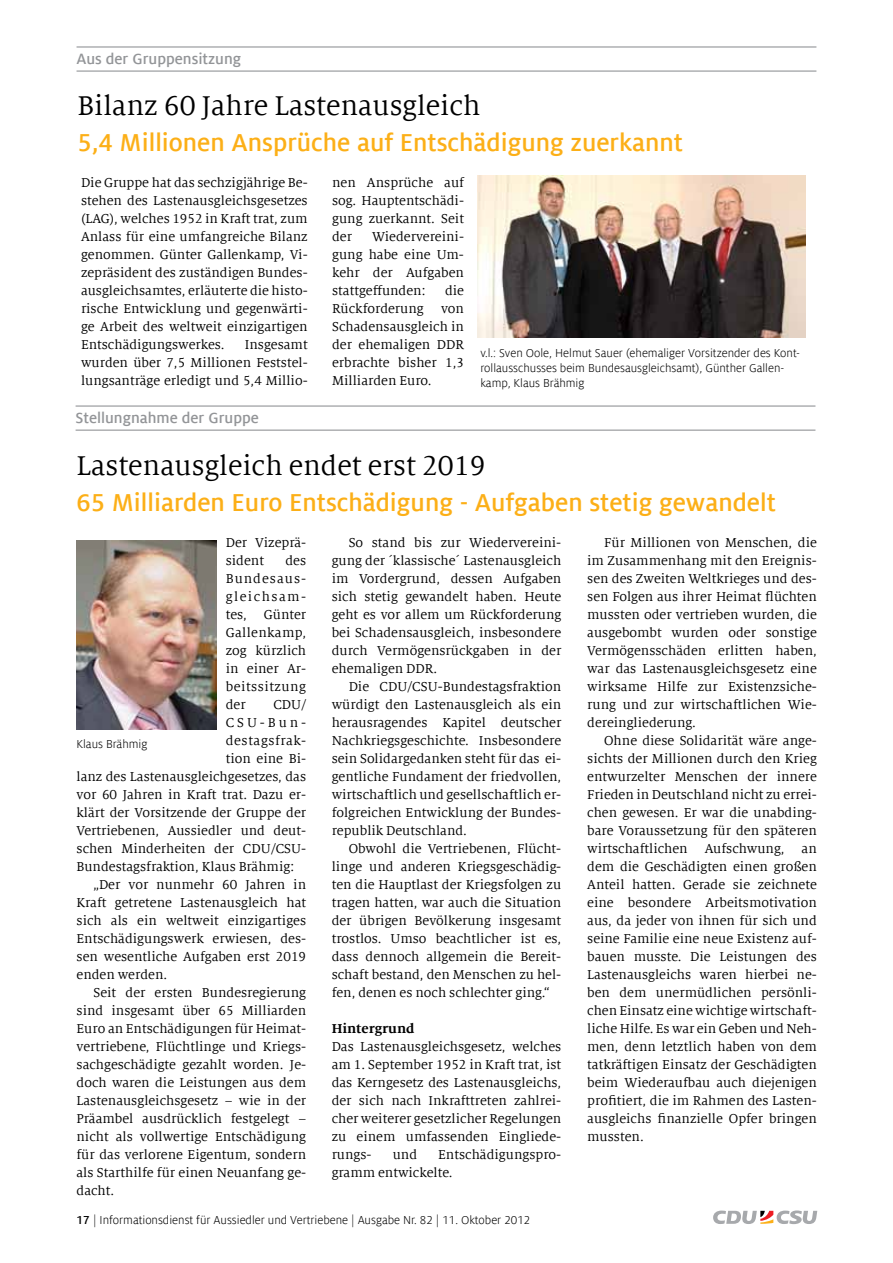
<style>
.page{position:relative;width:893px;height:1263px;background:#fff}
.page>*{position:absolute;margin:0;border:0;box-sizing:border-box;transform-origin:0 0}
.t1{font:30px "Milo Serif Offc";color:#000}
.t2{font:700 27px "Milo Sans Offc";color:#fcaf17}
.t3{font:700 16.5px "Milo Sans Offc";color:#939598}
.t4{font:14.25px/18px "Milo Serif Offc";color:#000;text-align:justify}
.t5{font:14.25px "Milo Serif Offc";letter-spacing:.045em;color:#000}
.t6{font:700 14.25px "Milo Serif Offc";color:#000}
.t7{font:12.75px/15.3px "Milo Sans Offc";color:#000}
.s1{font-weight:700}
</style>
<div class="page">
<svg style="left:713px;top:1210px;width:104px;height:14px"></svg>
<img style="left:478px;top:175px;width:328px;height:162px">
<hr style="left:77px;top:46px;width:739px;height:2px;background:#939598">
<hr style="left:77px;top:71px;width:739px;height:1px;background:#939598">
<hr style="left:76px;top:405px;width:739px;height:2px;background:#939598">
<hr style="left:76px;top:430px;width:739px;height:1px;background:#939598">
<img style="left:77px;top:540px;width:139px;height:189px">
<p class="t3" style="left:77px;top:50px;width:166px">Aus der Gruppensitzung</p>
<h1 class="t1" style="left:77px;top:90px;width:405px">Bilanz 60 Jahre Lastenausgleich</h1>
<h2 class="t2" style="left:77px;top:128px;width:607px">5,4 Millionen Ansprüche auf Entschädigung zuerkannt</h2>
<p class="t4" style="left:81px;top:174px;width:228px">Die Gruppe hat das sechzigjährige Be&shy;stehen des Lastenausgleichsgesetzes (LAG), welches 1952 in Kraft trat, zum Anlass für eine umfangreiche Bilanz genommen. Günter Gallenkamp, Vi&shy;zepräsident des zuständigen Bundes&shy;ausgleichsamtes, erläuterte die histo&shy;rische Entwicklung und gegenwärti&shy;ge Arbeit des weltweit einzigartigen Entschädigungswerkes.</p>
<p class="t4" style="left:81px;top:336px;width:228px;text-indent:164px">Insgesamt wurden über 7,5 Millionen Feststel&shy;lungsanträge erledigt und 5,4 Millio-</p>
<p class="t3" style="left:76px;top:409px;width:185px">Stellungnahme der Gruppe</p>
<p class="t4" style="left:332px;top:174px;width:133px">nen Ansprüche auf sog. Hauptentschädi&shy;gung zuerkannt. Seit der</p>
<p class="t4" style="left:332px;top:228px;width:133px;text-indent:40px">Wiedervereini&shy;gung habe eine Um&shy;kehr der Aufgaben stattgeffunden:</p>
<p class="t4" style="left:332px;top:282px;width:133px;text-indent:113px">die Rückforderung von Schadensausgleich in der ehemaligen DDR erbrachte bisher 1,3<br>Milliarden Euro.</p>
<p class="t7" style="left:480px;top:345px;width:321px">v.l.: Sven Oole, Helmut Sauer (ehemaliger Vorsitzender des Kont&shy;rollausschusses beim Bundesausgleichsamt), Günther Gallen&shy;kamp, Klaus Brähmig</p>
<h1 class="t1" style="left:77px;top:450px;width:411px">Lastenausgleich endet erst 2019</h1>
<h2 class="t2" style="left:77px;top:488px;width:701px">65 Milliarden Euro Entschädigung - Aufgaben stetig gewandelt</h2>
<p class="t4" style="left:226px;top:534px;width:82px">Der Vizeprä&shy;sident</p>
<p class="t4" style="left:226px;top:552px;width:82px;text-indent:60px">des Bundesaus&shy;gleichsam&shy;tes, Günter Gallenkamp, zog kürzlich in einer Ar&shy;beitssitzung der</p>
<p class="t4" style="left:273px;top:696px;width:34px">CDU/</p>
<p class="t4" style="left:226px;top:714px;width:82px">CSU-Bun-</p>
<p class="t5" style="left:226px;top:733px;width:82px">destagsfrak-</p>
<p class="t4" style="left:226px;top:750px;width:82px">tion eine Bi-</p>
<p class="t4" style="left:77px;top:768px;width:231px">lanz des Lastenausgleichgesetzes, das</p>
<p class="t4" style="left:77px;top:786px;width:231px">vor 60 Jahren in Kraft trat. Dazu er-</p>
<p class="t4" style="left:77px;top:804px;width:231px">klärt der Vorsitzende der Gruppe der</p>
<p class="t4" style="left:77px;top:822px;width:231px">Vertriebenen, Aussiedler und deut-</p>
<p class="t4" style="left:77px;top:840px;width:231px">schen Minderheiten der CDU/CSU-</p>
<p class="t4" style="left:77px;top:858px;width:219px">Bundestagsfraktion, Klaus Brähmig:</p>
<p class="t4" style="left:94px;top:876px;width:214px">„Der vor nunmehr 60 Jahren in</p>
<p class="t4" style="left:77px;top:894px;width:231px">Kraft getretene Lastenausgleich hat</p>
<p class="t4" style="left:77px;top:912px;width:231px">sich als ein weltweit einzigartiges</p>
<p class="t4" style="left:77px;top:930px;width:231px">Entschädigungswerk erwiesen, des-</p>
<p class="t4" style="left:77px;top:948px;width:231px">sen wesentliche Aufgaben erst 2019</p>
<p class="t4" style="left:77px;top:966px;width:92px">enden werden.</p>
<p class="t4" style="left:94px;top:984px;width:214px">Seit der ersten Bundesregierung</p>
<p class="t4" style="left:77px;top:1002px;width:231px">sind insgesamt über 65 Milliarden</p>
<p class="t4" style="left:77px;top:1020px;width:231px">Euro an Entschädigungen für Heimat-</p>
<p class="t4" style="left:77px;top:1038px;width:231px">vertriebene, Flüchtlinge und Kriegs-</p>
<p class="t4" style="left:77px;top:1056px;width:231px">sachgeschädigte gezahlt worden. Je-</p>
<p class="t4" style="left:77px;top:1074px;width:231px">doch waren die Leistungen aus dem</p>
<p class="t4" style="left:77px;top:1092px;width:231px">Lastenausgleichsgesetz – wie in der</p>
<p class="t4" style="left:77px;top:1110px;width:231px">Präambel ausdrücklich festgelegt –</p>
<p class="t4" style="left:77px;top:1128px;width:231px">nicht als vollwertige Entschädigung</p>
<p class="t4" style="left:77px;top:1146px;width:231px">für das verlorene Eigentum, sondern</p>
<p class="t4" style="left:77px;top:1164px;width:231px">als Starthilfe für einen Neuanfang ge-</p>
<p class="t4" style="left:77px;top:1182px;width:39px">dacht.</p>
<p class="t7" style="left:77px;top:736px;width:73px">Klaus Brähmig</p>
<p class="t4" style="left:332px;top:534px;width:231px;text-indent:17px">So stand bis zur Wiedervereini&shy;gung der ´klassische´ Lastenausgleich im Vordergrund, dessen Aufgaben sich stetig gewandelt haben. Heute geht es vor allem um Rückforderung bei Schadensausgleich, insbesondere durch Vermögensrückgaben in der ehemaligen DDR.</p>
<p class="t4" style="left:332px;top:678px;width:231px;text-indent:17px">Die CDU/CSU-Bundestagsfraktion würdigt den Lastenausgleich als ein herausragendes Kapitel deutscher Nachkriegsgeschichte. Insbesondere sein Solidargedanken steht für das ei&shy;gentliche Fundament der friedvollen, wirtschaftlich und gesellschaftlich er&shy;folgreichen Entwicklung der Bundes&shy;republik Deutschland.</p>
<p class="t4" style="left:332px;top:840px;width:231px;text-indent:17px">Obwohl die Vertriebenen, Flücht&shy;linge und anderen Kriegsgeschädig&shy;ten die Hauptlast der Kriegsfolgen zu tragen hatten, war auch die Situation der übrigen Bevölkerung insgesamt trostlos. Umso beachtlicher ist es, dass dennoch allgemein die Bereit&shy;schaft bestand, den Menschen zu hel&shy;fen, denen es noch schlechter ging.“</p>
<p class="t6" style="left:332px;top:1021px;width:84px">Hintergrund</p>
<p class="t4" style="left:332px;top:1038px;width:231px">Das Lastenausgleichsgesetz, welches am 1. September 1952 in Kraft trat, ist das Kerngesetz des Lastenausgleichs, der sich nach Inkrafttreten zahlrei&shy;cher weiterer gesetzlicher Regelungen zu einem umfassenden Eingliede&shy;rungs-</p>
<p class="t4" style="left:332px;top:1146px;width:231px;text-indent:107px">Entschädigungspro&shy;gramm entwickelte.</p>
<p class="t4" style="left:393px;top:1146px;width:26px">und</p>
<p class="t7" style="left:77px;top:1212px;width:455px"><span class="s1">17</span> | Informationsdienst für Aussiedler und Vertriebene | Ausgabe Nr. 82 | 11. Oktober 2012</p>
<p class="t4" style="left:587px;top:534px;width:231px;text-indent:17px">Für Millionen von Menschen, die im Zusammenhang mit den Ereignis&shy;sen des Zweiten Weltkrieges und des&shy;sen Folgen aus ihrer Heimat flüchten mussten oder vertrieben wurden, die ausgebombt wurden oder sonstige Vermögensschäden erlitten haben, war das Lastenausgleichsgesetz eine wirksame Hilfe zur Existenzsiche&shy;rung und zur wirtschaftlichen Wie&shy;dereingliederung.</p>
<p class="t4" style="left:587px;top:732px;width:231px;text-indent:17px">Ohne diese Solidarität wäre ange&shy;sichts der Millionen durch den Krieg entwurzelter Menschen der innere Frieden in Deutschland nicht zu errei&shy;chen gewesen. Er war die unabding&shy;bare Voraussetzung für den späteren wirtschaftlichen Aufschwung, an dem die Geschädigten einen großen Anteil hatten. Gerade sie zeichnete eine besondere Arbeitsmotivation aus, da jeder von ihnen für sich und seine Familie eine neue Existenz auf&shy;bauen musste. Die Leistungen des Lastenausgleichs waren hierbei ne&shy;ben dem unermüdlichen persönli&shy;chen Einsatz eine wichtige wirtschaft&shy;liche Hilfe. Es war ein Geben und Neh&shy;men, denn letztlich haben von dem tatkräftigen Einsatz der Geschädigten beim Wiederaufbau auch diejenigen profitiert, die im Rahmen des Lasten&shy;ausgleichs finanzielle Opfer bringen mussten.</p>
</div>
